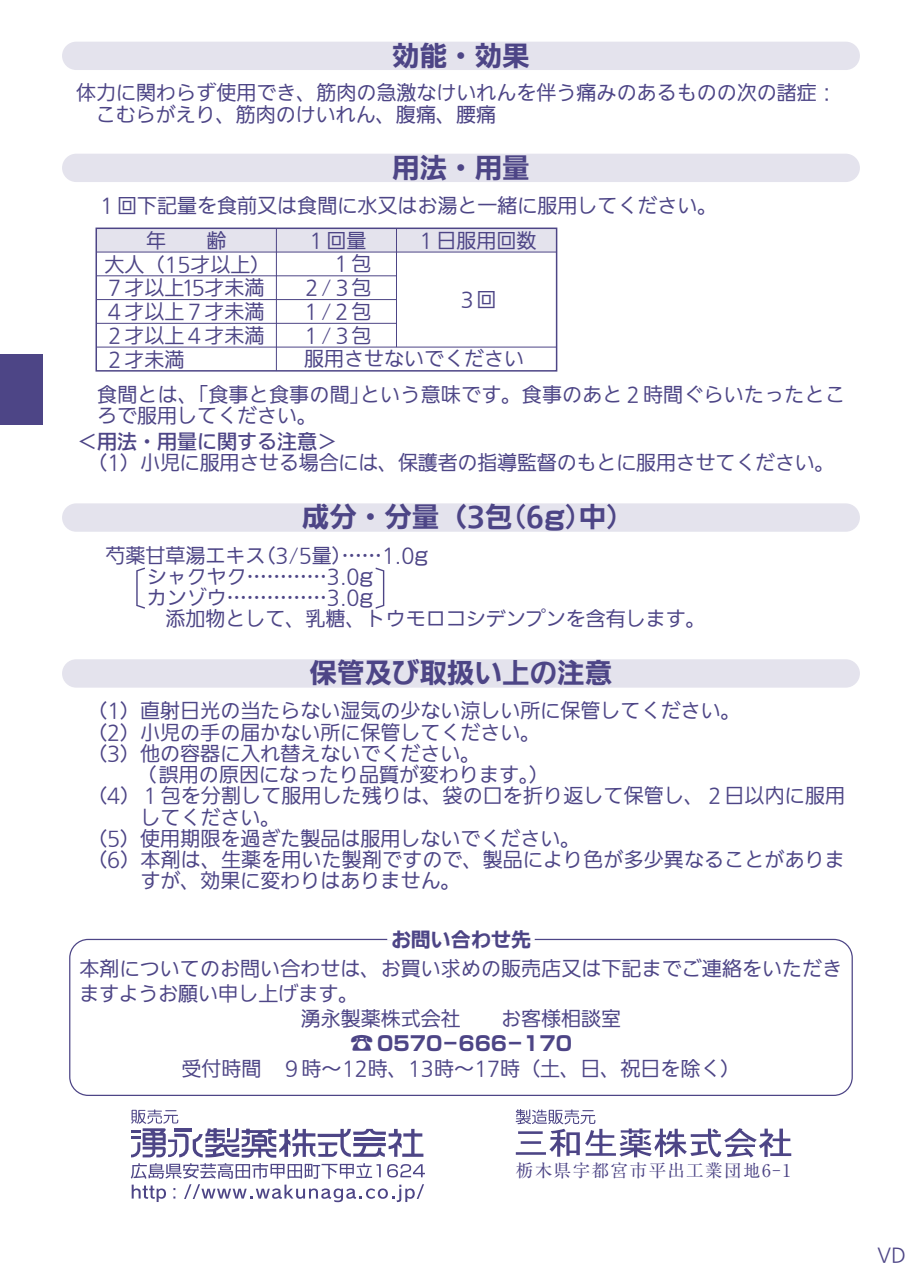
<style>
.page{position:relative;width:922px;height:1276px;background:#fff}
.page>*{position:absolute;margin:0;border:0;box-sizing:border-box;transform-origin:0 0}
.t1{font:700 27.5px "Iwa UD Go Dsp Pro";color:#4d4586}
.t2{font:100 20px/23.8px "Iwa UD Go Hon Pro";color:#4d4586}
.t3{font:500 20px "Iwa UD Go Hon Pro";color:#4d4586}
.t4{font:700 20px "Shin Go Pro";color:#4d4586}
.t5{font:700 20px "Iwa UD Go Dsp Pro";color:#4d4586}
.t6{font:100 18.75px "Iwa UD Go Hon Pro";color:#4d4586}
.t7{font:17.5px "Ryumin Pro";letter-spacing:.085em;color:#4d4586}
.s1{font-family:"Shin Go Pro"}
.s2{font-family:"Shin Go Pro";font-weight:400}
.s3{font-size:24px}
</style>
<div class="page">
<div style="left:96px;top:228px;width:460px;height:24px;background:#e4e3ed"></div>
<div style="left:62px;top:42px;width:797px;height:28px;background:#e4e3ed;border-radius:14px"></div>
<div style="left:62px;top:154px;width:797px;height:28px;background:#e4e3ed;border-radius:14px"></div>
<div style="left:62px;top:503px;width:797px;height:29px;background:#e4e3ed;border-radius:14px"></div>
<div style="left:62px;top:659px;width:797px;height:28px;background:#e4e3ed;border-radius:14px"></div>
<div style="left:95px;top:227px;width:462px;height:144px;border:2px solid #4d4586"></div>
<hr style="left:96px;top:252px;width:460px;height:1px;background:#4d4586">
<hr style="left:96px;top:275px;width:300px;height:1px;background:#4d4586">
<hr style="left:96px;top:299px;width:300px;height:1px;background:#4d4586">
<hr style="left:96px;top:323px;width:300px;height:1px;background:#4d4586">
<hr style="left:96px;top:347px;width:460px;height:1px;background:#4d4586">
<hr style="left:276px;top:228px;width:1px;height:143px;background:#4d4586">
<hr style="left:396px;top:228px;width:1px;height:119px;background:#4d4586">
<svg style="left:136px;top:567px;width:9px;height:42px"></svg>
<svg style="left:375px;top:567px;width:9px;height:42px"></svg>
<div style="left:0;top:354px;width:43px;height:71px;background:#4d4586"></div>
<div style="left:69px;top:939px;width:783px;height:157px;border:1px solid #4d4586;border-radius:18px"></div>
<hr style="left:387px;top:938px;width:147px;height:2px;background:#fff">
<svg style="left:131px;top:1109px;width:292px;height:48px"></svg>
<svg style="left:131px;top:1163px;width:249px;height:15px"></svg>
<svg style="left:387px;top:1164px;width:38px;height:13px"></svg>
<svg style="left:132px;top:1184px;width:34px;height:18px"></svg>
<svg style="left:184px;top:1184px;width:240px;height:18px"></svg>
<svg style="left:515px;top:1109px;width:276px;height:48px"></svg>
<h1 class="t1" style="left:392px;top:35px;width:139px">効能・効果</h1>
<p class="t2" style="left:96px;top:83px;width:742px;line-height:21.2px;text-indent:-20px">体力に関わらず使用でき、筋肉の急激なけいれんを伴う痛みのあるものの次の諸症：こむらがえり、筋肉のけいれん、腹痛、腰痛</p>
<h1 class="t1" style="left:392px;top:147px;width:139px">用法・用量</h1>
<p class="t2" style="left:97px;top:195px;width:621px">１回下記量を食前又は食間に水又はお湯と一緒に服用してください。</p>
<p class="t2" style="left:104px;top:229px;width:162px;text-indent:42px">年　　齢<br>大人（15才以上)<br>７才以上15才未満<br>４才以上７才未満<br>２才以上４才未満<br>２才未満</p>
<p class="t2" style="left:301px;top:229px;width:71px;text-align:right">１回量<br>１包<br>２/３包<br>１/２包<br>１/３包</p>
<p class="t2" style="left:416px;top:229px;width:121px">１日服用回数</p>
<p class="t2" style="left:456px;top:289px;width:41px">３回</p>
<p class="t2" style="left:304px;top:348px;width:221px">服用させないでください</p>
<p class="t2" style="left:97px;top:385px;width:749px;line-height:21.2px">食間とは、「食事と食事の間」という意味です。食事のあと２時間ぐらいたったところで服用してください。</p>
<p class="t3" style="left:77px;top:427px;width:262px">＜用法・用量に関する注意＞</p>
<p class="t2" style="left:87px;top:452px;width:748px">（1）小児に服用させる場合には、保護者の指導監督のもとに服用させてください。</p>
<h1 class="t1" style="left:302px;top:496px;width:320px">成分・分量（3包(6<span class="s1">g</span>)中)</h1>
<p class="t2" style="left:147px;top:545px;width:283px;line-height:21.2px;text-indent:-41px">芍薬甘草湯エキス（3/5量）……1.0<span class="s2">g</span>シャクヤク…………3.0<span class="s2">g<br></span>カンゾウ……………3.0<span class="s2">g</span></p>
<p class="t2" style="left:165px;top:608px;width:542px">添加物として、乳糖、トウモロコシデンプンを含有します。</p>
<h1 class="t1" style="left:309px;top:652px;width:304px">保管及び取扱い上の注意</h1>
<p class="t2" style="left:87px;top:700px;width:655px">（1）直射日光の当たらない湿気の少ない涼しい所に保管してください。</p>
<p class="t2" style="left:87px;top:721px;width:455px">（2）小児の手の届かない所に保管してください。</p>
<p class="t2" style="left:87px;top:742px;width:395px">（3）他の容器に入れ替えないでください。</p>
<p class="t2" style="left:136px;top:764px;width:414px">（誤用の原因になったり品質が変わります。）</p>
<p class="t2" style="left:87px;top:785px;width:759px">（4）１包を分割して服用した残りは、袋の口を折り返して保管し、２日以内に服用</p>
<p class="t2" style="left:140px;top:806px;width:142px">してください。</p>
<p class="t2" style="left:87px;top:827px;width:495px">（5）使用期限を過ぎた製品は服用しないでください。</p>
<p class="t2" style="left:87px;top:849px;width:759px">（6）本剤は、生薬を用いた製剤ですので、製品により色が多少異なることがありま</p>
<p class="t2" style="left:140px;top:870px;width:321px">すが、効果に変わりはありません。</p>
<p class="t5" style="left:391px;top:924px;width:141px">お問い合わせ先</p>
<p class="t2" style="left:80px;top:957px;width:764px">本剤についてのお問い合わせは、お買い求めの販売店又は下記までご連絡をいただき</p>
<p class="t2" style="left:80px;top:982px;width:280px">ますようお願い申し上げます。</p>
<p class="t2" style="left:301px;top:1007px;width:321px">湧永製薬株式会社　　お客様相談室</p>
<p class="t4" style="left:349px;top:1027px;width:224px"><span class="s3">☎</span> 0570－666－170</p>
<p class="t2" style="left:181px;top:1057px;width:560px">受付時間　９時～12時、13時～17時（土、日、祝日を除く）</p>
<p class="t7" style="left:515px;top:1157px;width:277px">栃木県宇都宮市平出工業団地6-1</p>
<p class="t6" style="left:877px;top:1241px;width:30px">VD</p>
</div>
